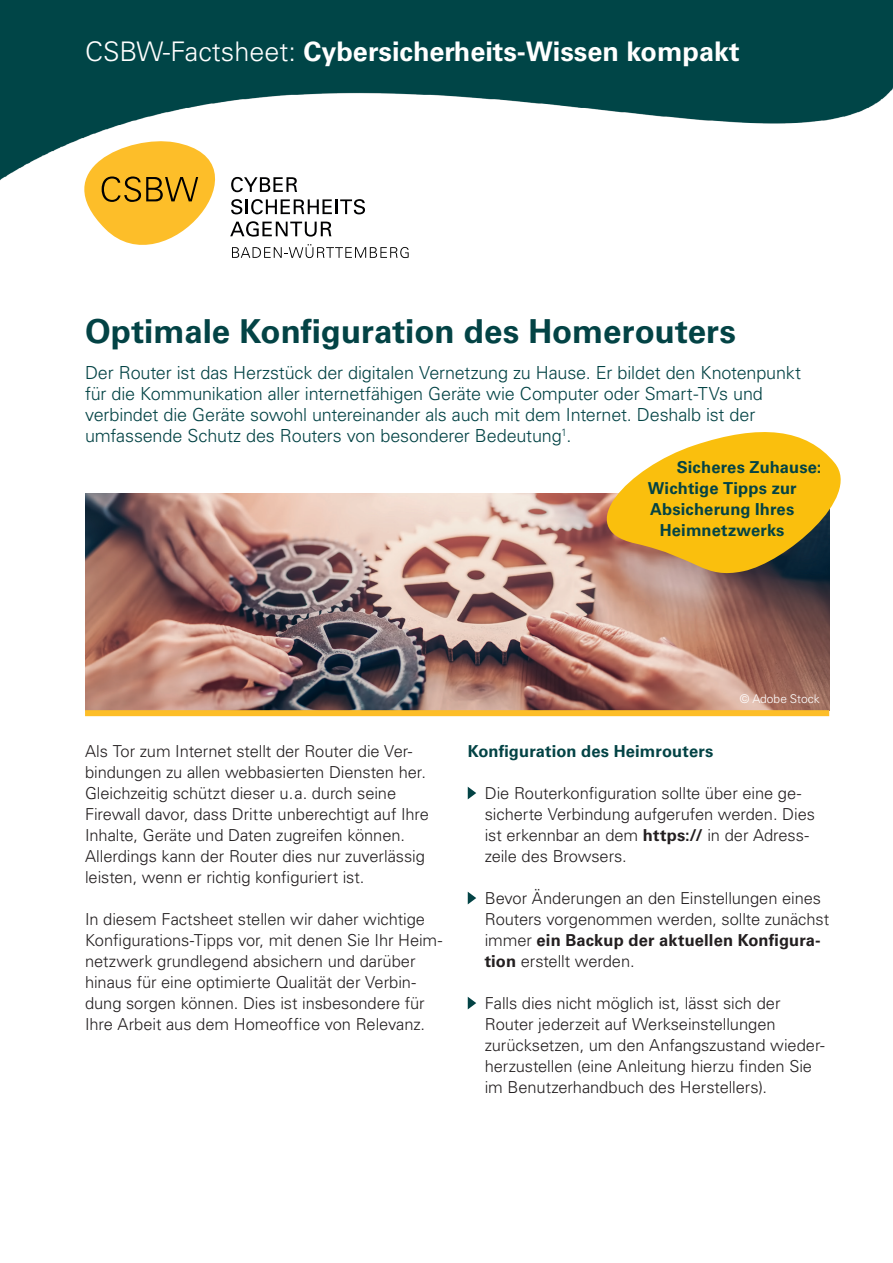
<style>
.page{position:relative;width:893px;height:1263px;background:#fff}
.page>*{position:absolute;margin:0;border:0;box-sizing:border-box;transform-origin:0 0}
.t1{font:700 33px "Univers LT Pro 65";color:#034345}
.t2{font:700 27px "Univers LT Pro 65";color:#fff}
.t3{font:300 18px/21px "Univers LT Pro 45";letter-spacing:-.01em;color:#034345}
.t4{font:300 16.5px/21px "Univers LT Pro 45";letter-spacing:-.005em;color:#231f20}
.t5{font:700 16.5px/21px "Univers LT Pro 65";letter-spacing:.01em;color:#034345;text-align:center}
.t6{font:300 12px "Univers LT Pro 45";color:#fff}
.s1{font-family:"Univers LT Pro 45";font-weight:300}
.s2{font-family:"Univers LT Pro 65";font-weight:700}
</style>
<div class="page">
<img style="left:0;top:0;width:893px;height:181px">
<img style="left:85px;top:493px;width:744px;height:217px">
<svg style="left:468px;top:787px;width:8px;height:12px"></svg>
<svg style="left:468px;top:892px;width:8px;height:12px"></svg>
<svg style="left:468px;top:997px;width:8px;height:12px"></svg>
<svg style="left:84px;top:141px;width:325px;height:117px"></svg>
<div style="left:85px;top:710px;width:744px;height:6px;background:#fdbe28"></div>
<svg style="left:571px;top:432px;width:270px;height:148px;fill:#fabf0d"></svg>
<p class="t2" style="left:85px;top:35px;width:656px"><span class="s1">CSBW-Factsheet:</span> Cybersicherheits-Wissen kompakt</p>
<p class="t1" style="left:85px;top:312px;width:652px">Optimale Konfiguration des Homerouters</p>
<p class="t3" style="left:85px;top:362px;width:718px">Der Router ist das Herzstück der digitalen Vernetzung zu Hause. Er bildet den Knotenpunkt für die Kommunikation aller internetfähigen Geräte wie Computer oder Smart-TVs und verbindet die Geräte sowohl untereinander als auch mit dem Internet. Deshalb ist der umfassende Schutz des Routers von besonderer Bedeutung<sup>1</sup>.</p>
<p class="t5" style="left:677px;top:457px;width:146px">Sicheres Zuhause:</p>
<p class="t5" style="left:648px;top:478px;width:150px">Wichtige Tipps zur<br>Absicherung Ihres<br>Heimnetzwerks</p>
<p class="t4" style="left:85px;top:741px;width:345px">Als Tor zum Internet stellt der Router die Ver&shy;bindungen zu allen webbasierten Diensten her.<br>Gleichzeitig schützt dieser u.a. durch seine Firewall davor, dass Dritte unberechtigt auf Ihre Inhalte, Geräte und Daten zugreifen können.<br>Allerdings kann der Router dies nur zuverlässig leisten, wenn er richtig konfiguriert ist.</p>
<p class="t4" style="left:85px;top:909px;width:359px">In diesem Factsheet stellen wir daher wichtige Konfigurations-Tipps vor, mit denen Sie Ihr Heim&shy;netzwerk grundlegend absichern und darüber hinaus für eine optimierte Qualität der Verbin&shy;dung sorgen können. Dies ist insbesondere für Ihre Arbeit aus dem Homeoffice von Relevanz.</p>
<p class="t6" style="left:740px;top:691px;width:81px">© Adobe Stock</p>
<p class="t5" style="left:468px;top:741px;width:247px">Konfiguration des Heimrouters</p>
<p class="t4" style="left:485px;top:783px;width:332px">Die Routerkonfiguration sollte über eine ge&shy;sicherte Verbindung aufgerufen werden. Dies ist erkennbar an dem <span class="s2">https://</span> in der Adress&shy;zeile des Browsers.</p>
<p class="t4" style="left:485px;top:888px;width:346px">Bevor Änderungen an den Einstellungen eines Routers vorgenommen werden, sollte zunächst immer <span class="s2">ein Backup der aktuellen Konfigura&shy;tion</span> erstellt werden.</p>
<p class="t4" style="left:485px;top:993px;width:341px">Falls dies nicht möglich ist, lässt sich der Router jederzeit auf Werkseinstellungen zurücksetzen, um den Anfangszustand wieder&shy;herzustellen (eine Anleitung hierzu finden Sie im Benutzerhandbuch des Herstellers).</p>
</div>
